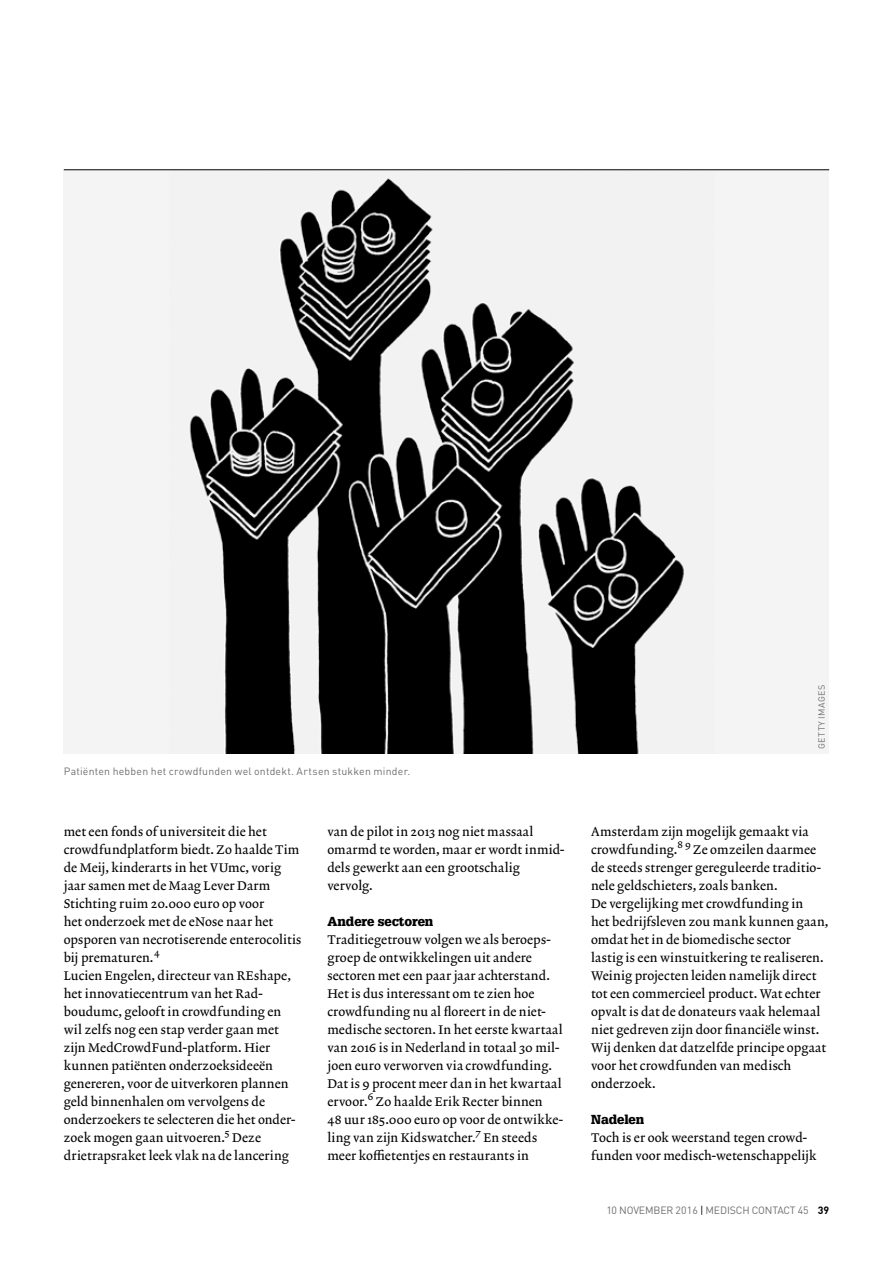
<style>
.page{position:relative;width:893px;height:1263px;background:#fff}
.page>*{position:absolute;margin:0;border:0;box-sizing:border-box;transform-origin:0 0}
.t1{font:12.75px/18px "Lexicon No 2 Roman A";letter-spacing:.01em;color:#000}
.t2{font:900 12.75px "Glypha LT Std";color:#000}
.t3{font:10.5px "DINOT";letter-spacing:.02em;color:#706f6f}
.t4{font:10.5px "DINOT";letter-spacing:-.015em;color:#706f6f}
.t5{font:10.2px "Lexicon No 2 Roman A";color:#000}
.t6{font:9px "DINOT";letter-spacing:.06em;color:#706f6f}
.s1{color:#000}
.s2{font-weight:700;color:#000}
</style>
<div class="page">
<div style="left:64px;top:170px;width:765px;height:583px;background:#f4f4f4"></div>
<img style="left:169px;top:170px;width:546px;height:583px">
<hr style="left:64px;top:169px;width:765px;height:1px;background:#000">
<p class="t3" style="left:64px;top:765px;width:348px">Patiënten hebben het crowdfunden wel ontdekt. Artsen stukken minder.</p>
<p class="t1" style="left:64px;top:823px;width:239px">met een fonds of universiteit die het crowdfundplatform biedt. Zo haalde Tim de Meij, kinderarts in het VUmc, vorig jaar samen met de Maag Lever Darm Stichting ruim 20.000 euro op voor<br>het onderzoek met de eNose naar het opsporen van necrotiserende enterocolitis bij prematuren.</p>
<p class="t5" style="left:154px;top:946px;width:7px">4</p>
<p class="t1" style="left:64px;top:967px;width:233px">Lucien Engelen, directeur van REshape, het innovatiecentrum van het Rad&shy;boudumc, gelooft in crowdfunding en wil zelfs nog een stap verder gaan met zijn MedCrowdFund-platform. Hier kunnen patiënten onderzoeksideeën genereren, voor de uitverkoren plannen geld binnenhalen om vervolgens de onderzoekers te selecteren die het onder&shy;zoek mogen gaan uitvoeren.</p>
<p class="t5" style="left:225px;top:1126px;width:7px">5</p>
<p class="t1" style="left:64px;top:1129px;width:227px;text-indent:169px">Deze drietrapsraket leek vlak na de lancering</p>
<p class="t1" style="left:327px;top:823px;width:239px">van de pilot in 2013 nog niet massaal omarmd te worden, maar er wordt inmid&shy;dels gewerkt aan een grootschalig vervolg.</p>
<p class="t2" style="left:327px;top:914px;width:108px">Andere sectoren</p>
<p class="t1" style="left:327px;top:931px;width:237px">Traditiegetrouw volgen we als beroeps&shy;groep de ontwikkelingen uit andere sectoren met een paar jaar achterstand.<br>Het is dus interessant om te zien hoe crowdfunding nu al floreert in de niet&shy;medische sectoren. In het eerste kwartaal van 2016 is in Nederland in totaal 30 mil&shy;joen euro verworven via crowdfunding.<br>Dat is 9 procent meer dan in het kwartaal ervoor.</p>
<p class="t5" style="left:368px;top:1090px;width:7px">6</p>
<p class="t1" style="left:327px;top:1093px;width:237px;text-indent:49px">Zo haalde Erik Recter binnen<br>48 uur 185.000 euro op voor de ontwikke&shy;ling van zijn Kidswatcher.</p>
<p class="t5" style="left:475px;top:1126px;width:7px">7</p>
<p class="t1" style="left:327px;top:1129px;width:211px;text-indent:156px">En steeds meer koffietentjes en restaurants in</p>
<p class="t6" style="left:816px;top:749px;width:66px;rotate:-90deg">GETTY IMAGES</p>
<p class="t1" style="left:591px;top:823px;width:219px">Amsterdam zijn mogelijk gemaakt via crowdfunding.</p>
<p class="t5" style="left:678px;top:838px;width:15px">8 9</p>
<p class="t1" style="left:591px;top:841px;width:239px;text-indent:102px">Ze omzeilen daarmee de steeds strenger gereguleerde traditio&shy;nele geldschieters, zoals banken.<br>De vergelijking met crowdfunding in<br>het bedrijfsleven zou mank kunnen gaan, omdat het in de biomedische sector<br>lastig is een winstuitkering te realiseren.<br>Weinig projecten leiden namelijk direct tot een commercieel product. Wat echter opvalt is dat de donateurs vaak helemaal niet gedreven zijn door financiële winst.<br>Wij denken dat datzelfde principe opgaat voor het crowdfunden van medisch onderzoek.</p>
<p class="t2" style="left:591px;top:1112px;width:55px">Nadelen</p>
<p class="t1" style="left:591px;top:1129px;width:227px">Toch is er ook weerstand tegen crowd&shy;funden voor medisch-wetenschappelijk</p>
<p class="t4" style="left:606px;top:1203px;width:224px">10 NOVEMBER 2016 <span class="s1">|</span> MEDISCH CONTACT 45 <span class="s2">39</span></p>
</div>
